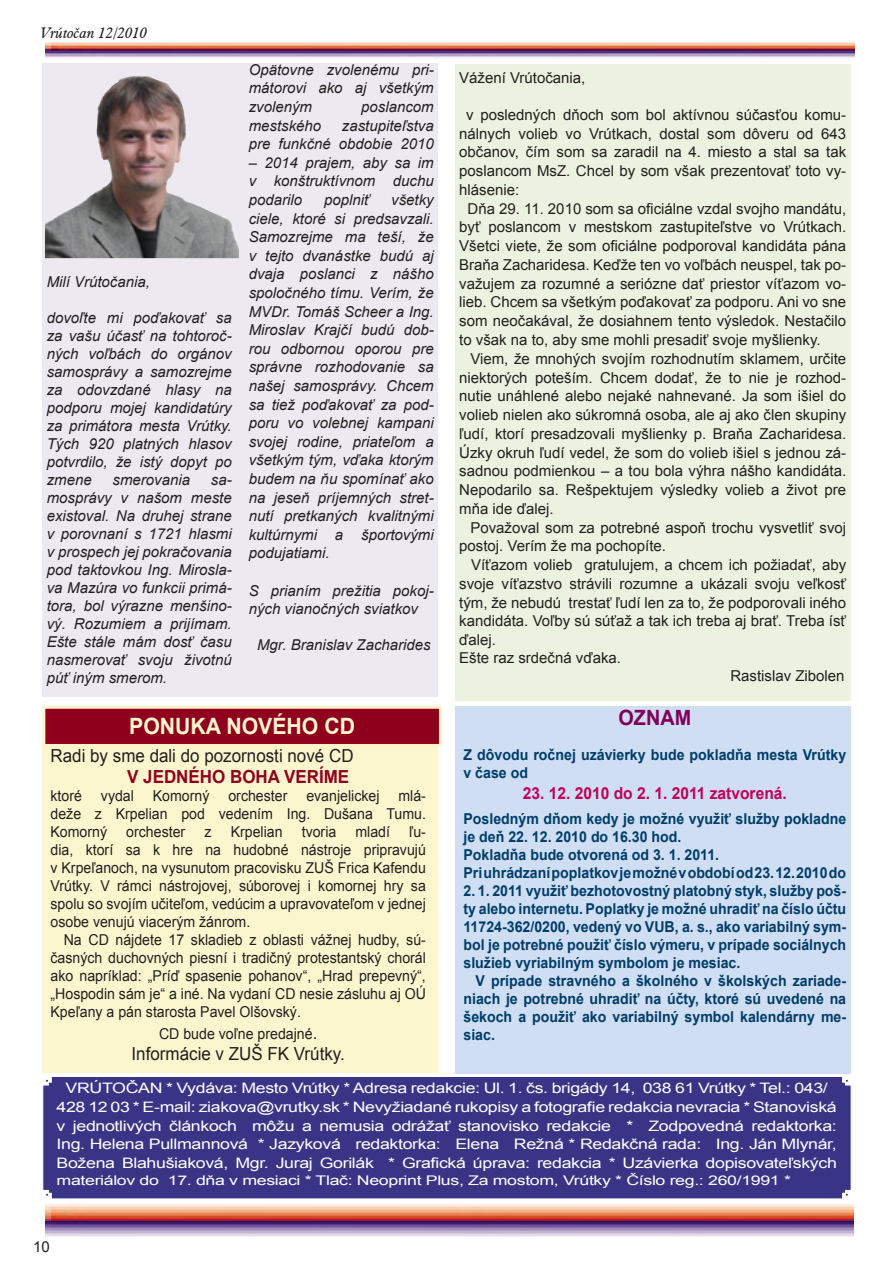
<style>
.page{position:relative;width:893px;height:1263px;background:#fff}
.page>*{position:absolute;margin:0;border:0;box-sizing:border-box;transform-origin:0 0}
.t1{font:700 22.5px "Arial";color:#fcf6ce;scale:.94 1}
.t2{font:700 21px "Arial";color:#7f0059;scale:.94 1}
.t3{font:18px "Arial";color:#231f20;scale:.94 1}
.t4{font:700 18px "Arial";color:#8f001d;scale:.94 1}
.t5{font:700 16.5px "Arial";color:#c00059;scale:.94 1}
.t6{font:15px "Arial";color:#231f20}
.t7{font:italic 15px/18.6px "Arial";color:#231f20;text-align:justify}
.t8{font:15px/18px "Arial";color:#231f20;text-align:justify;scale:.94 1}
.t9{font:700 15px/18px "Arial";color:#003d68;scale:.94 1}
.t10{font:italic 15px "Aldine 721 CE";color:#231f20}
.t11{font:14.4px/18.8px "Arial";letter-spacing:-.02em;color:#fff;text-align:center;scale:1.23 1}
.t12{font:13.35px "Arial";letter-spacing:-.02em;color:#fff;scale:1.33 1}
.s1{font-size:18px}
</style>
<div class="page">
<img style="left:45px;top:1204px;width:808px;height:33px">
<img style="left:46px;top:42px;width:808px;height:17px">
<div style="left:43px;top:64px;width:395px;height:633px;background:#ede9f1"></div>
<div style="left:42px;top:1077px;width:809px;height:122px;background:#393486"></div>
<div style="left:455px;top:706px;width:395px;height:368px;background:#cfdef3"></div>
<div style="left:43px;top:740px;width:395px;height:332px;background:#fcf6ce"></div>
<div style="left:44px;top:707px;width:396px;height:38px;background:#8f001d"></div>
<div style="left:43px;top:706px;width:399px;height:41px;border:3px solid #fef4c8"></div>
<div style="left:455px;top:64px;width:395px;height:636px;background:#ebf2e0"></div>
<img style="left:46px;top:76px;width:193px;height:182px">
<p class="t10" style="left:40px;top:24px;width:109px">Vrútoèan 12/2010</p>
<p class="t7" style="left:47px;top:273px;width:105px">Milí Vrútočania,</p>
<p class="t7" style="left:47px;top:309px;width:186px;line-height:18px">dovoľte mi poďakovať sa za vašu účasť na tohtoroč&shy;ných voľbách do orgánov samosprávy a samozrejme za odovzdané hlasy na podporu mojej kandidatúry za primátora mesta Vrútky.<br>Tých 920 platných hlasov potvrdilo, že istý dopyt po zmene</p>
<p class="t7" style="left:113px;top:471px;width:79px">smerovania</p>
<p class="t7" style="left:47px;top:471px;width:186px;line-height:18px;text-indent:164px">sa&shy;mosprávy v našom meste existoval. Na druhej strane v porovnaní s 1721 hlasmi v prospech jej pokračovania pod taktovkou Ing. Mirosla&shy;va Mazúra vo funkcii primá&shy;tora, bol výrazne menšino&shy;vý. Rozumiem a prijímam.<br>Ešte stále mám dosť času nasmerovať svoju životnú púť iným smerom.</p>
<p class="t7" style="left:249px;top:60px;width:186px">Opätovne zvolenému pri&shy;mátorovi ako aj všetkým zvoleným</p>
<p class="t7" style="left:361px;top:98px;width:74px">poslancom</p>
<p class="t7" style="left:249px;top:116px;width:186px;text-align:right">zastupiteľstva<br>pre funkčné obdobie 2010</p>
<p class="t7" style="left:249px;top:153px;width:186px">– 2014 prajem, aby sa im v konštruktívnom duchu podarilo</p>
<p class="t7" style="left:249px;top:116px;width:74px">mestského</p>
<p class="t7" style="left:249px;top:191px;width:186px;text-indent:142px">všetky ciele, ktoré si predsavzali.<br>Samozrejme ma teší, že v tejto dvanástke budú aj dvaja poslanci z nášho spoločného tímu. Verím, že MVDr. Tomáš Scheer a Ing.<br>Miroslav Krajčí budú dob&shy;rou odbornou oporou pre správne rozhodovanie sa našej samosprávy. Chcem sa tiež poďakovať za pod&shy;poru vo volebnej kampani svojej rodine, priateľom a všetkým tým, vďaka ktorým budem na ňu spomínať ako na jeseň príjemných stret&shy;nutí pretkaných kvalitnými kultúrnymi a športovými podujatiami.</p>
<p class="t7" style="left:249px;top:581px;width:186px">S prianím prežitia pokoj&shy;ných vianočných sviatkov</p>
<p class="t7" style="left:257px;top:636px;width:175px">Mgr. Branislav Zacharides</p>
<p class="t7" style="left:324px;top:191px;width:47px">poplniť</p>
<h1 class="t1" style="left:129px;top:711px;width:242px">PONUKA NOVÉHO CD</h1>
<p class="t3" style="left:51px;top:743px;width:324px">Radi by sme dali do pozornosti nové CD</p>
<p class="t4" style="left:127px;top:765px;width:238px">V JEDNÉHO BOHA VERÍME</p>
<p class="t8" style="left:51px;top:787px;width:35px">ktoré</p>
<p class="t8" style="left:101px;top:787px;width:37px">vydal</p>
<p class="t8" style="left:153px;top:787px;width:62px">Komorný</p>
<p class="t8" style="left:228px;top:787px;width:64px">orchester</p>
<p class="t8" style="left:306px;top:787px;width:79px">evanjelickej</p>
<p class="t8" style="left:51px;top:787px;width:401px;text-indent:348px">mlá&shy;deže z Krpelian pod vedením Ing. Dušana Tumu.<br>Komorný</p>
<p class="t8" style="left:126px;top:823px;width:64px">orchester</p>
<p class="t8" style="left:204px;top:823px;width:9px">z</p>
<p class="t8" style="left:231px;top:823px;width:57px">Krpelian</p>
<p class="t8" style="left:302px;top:823px;width:38px">tvoria</p>
<p class="t8" style="left:355px;top:823px;width:38px">mladí</p>
<p class="t8" style="left:51px;top:823px;width:401px;text-indent:359px">ľu&shy;dia, ktorí sa k hre na hudobné nástroje pripravujú v Krpeľanoch, na vysunutom pracovisku ZUŠ Frica Kafendu Vrútky. V rámci nástrojovej, súborovej i komornej hry sa spolu so svojím učiteľom, vedúcim a upravovateľom v jednej osobe venujú viacerým žánrom.</p>
<p class="t8" style="left:51px;top:931px;width:401px;text-indent:13px">Na CD nájdete 17 skladieb z oblasti vážnej hudby, sú&shy;časných duchovných piesní i tradičný protestantský chorál ako napríklad: „Príď spasenie pohanov“, „Hrad prepevný“, „Hospodin sám je“ a iné. Na vydaní CD nesie zásluhu aj OÚ Kpeľany a pán starosta Pavel Olšovský.</p>
<p class="t8" style="left:159px;top:1025px;width:170px">CD bude voľne predajné<span class="s1">.</span></p>
<p class="t3" style="left:132px;top:1042px;width:228px">Informácie v ZUŠ FK Vrútky.</p>
<p class="t6" style="left:459px;top:68px;width:128px">Vážení Vrútočania,</p>
<p class="t6" style="left:466px;top:105px;width:382px">v posledných dňoch som bol aktívnou súčasťou komu-</p>
<p class="t6" style="left:459px;top:124px;width:388px">nálnych volieb vo Vrútkach, dostal som dôveru od 643</p>
<p class="t6" style="left:459px;top:142px;width:388px">občanov, čím som sa zaradil na 4. miesto a stal sa tak</p>
<p class="t6" style="left:459px;top:161px;width:388px">poslancom MsZ. Chcel by som však prezentovať toto vy-</p>
<p class="t6" style="left:459px;top:180px;width:62px">hlásenie:</p>
<p class="t6" style="left:467px;top:199px;width:380px">Dňa 29. 11. 2010 som sa oficiálne vzdal svojho mandátu,</p>
<p class="t6" style="left:459px;top:217px;width:388px">byť poslancom v mestskom zastupiteľstve vo Vrútkach.</p>
<p class="t6" style="left:459px;top:236px;width:388px">Všetci viete, že som oficiálne podporoval kandidáta pána</p>
<p class="t6" style="left:459px;top:255px;width:388px">Braňa Zacharidesa. Keďže ten vo voľbách neuspel, tak po-</p>
<p class="t6" style="left:459px;top:274px;width:388px">važujem za rozumné a seriózne dať priestor víťazom vo-</p>
<p class="t6" style="left:459px;top:292px;width:388px">lieb. Chcem sa všetkým poďakovať za podporu. Ani vo sne</p>
<p class="t6" style="left:459px;top:311px;width:388px">som neočakával, že dosiahnem tento výsledok. Nestačilo</p>
<p class="t6" style="left:459px;top:330px;width:363px">to však na to, aby sme mohli presadiť svoje myšlienky.</p>
<p class="t6" style="left:470px;top:349px;width:377px">Viem, že mnohých svojím rozhodnutím sklamem, určite</p>
<p class="t6" style="left:459px;top:367px;width:388px">niektorých poteším. Chcem dodať, že to nie je rozhod-</p>
<p class="t6" style="left:459px;top:386px;width:388px">nutie unáhlené alebo nejaké nahnevané. Ja som išiel do</p>
<p class="t6" style="left:459px;top:405px;width:388px">volieb nielen ako súkromná osoba, ale aj ako člen skupiny</p>
<p class="t6" style="left:459px;top:424px;width:388px">ľudí, ktorí presadzovali myšlienky p. Braňa Zacharidesa.</p>
<p class="t6" style="left:459px;top:442px;width:388px">Úzky okruh ľudí vedel, že som do volieb išiel s jednou zá-</p>
<p class="t6" style="left:459px;top:461px;width:388px">sadnou podmienkou – a tou bola výhra nášho kandidáta.</p>
<p class="t6" style="left:459px;top:480px;width:388px">Nepodarilo sa. Rešpektujem výsledky volieb a život pre</p>
<p class="t6" style="left:459px;top:499px;width:96px">mňa ide ďalej.</p>
<p class="t6" style="left:470px;top:517px;width:377px">Považoval som za potrebné aspoň trochu vysvetliť svoj</p>
<p class="t6" style="left:459px;top:536px;width:208px">postoj. Verím že ma pochopíte.</p>
<p class="t6" style="left:471px;top:555px;width:377px">Víťazom volieb gratulujem, a chcem ich požiadať, aby</p>
<p class="t6" style="left:459px;top:574px;width:388px">svoje víťazstvo strávili rozumne a ukázali svoju veľkosť</p>
<p class="t6" style="left:459px;top:592px;width:388px">tým, že nebudú trestať ľudí len za to, že podporovali iného</p>
<p class="t6" style="left:459px;top:611px;width:388px">kandidáta. Voľby sú súťaž a tak ich treba aj brať. Treba ísť</p>
<p class="t6" style="left:459px;top:630px;width:38px">ďalej.</p>
<p class="t6" style="left:459px;top:648px;width:163px">Ešte raz srdečná vďaka.</p>
<p class="t6" style="left:730px;top:666px;width:116px">Rastislav Zibolen</p>
<h2 class="t2" style="left:618px;top:704px;width:79px">OZNAM</h2>
<p class="t9" style="left:463px;top:746px;width:409px">Z dôvodu ročnej uzávierky bude pokladňa mesta Vrútky v čase od</p>
<p class="t5" style="left:523px;top:782px;width:282px">23. 12. 2010 do 2. 1. 2011 zatvorená.</p>
<p class="t9" style="left:463px;top:810px;width:409px">Posledným dňom kedy je možné využiť služby pokladne je deň 22. 12. 2010 do 16.30 hod.<br>Pokladňa bude otvorená od 3. 1. 2011.<br>Pri uhrádzaní poplatkov je možné v období od 23. 12. 2010 do</p>
<p class="t9" style="left:463px;top:882px;width:409px;text-align:justify">2. 1. 2011 využiť bezhotovostný platobný styk, služby poš&shy;ty alebo internetu. Poplatky je možné uhradiť na číslo účtu 11724-362/0200, vedený vo VUB, a. s., ako variabilný sym&shy;bol je potrebné použiť číslo výmeru, v prípade sociálnych služieb vyriabilným symbolom je mesiac.</p>
<p class="t9" style="left:463px;top:972px;width:409px;text-align:justify;text-indent:12px">V prípade stravného a školného v školských zariade&shy;niach je potrebné uhradiť na účty, ktoré sú uvedené na šekoch a použiť ako variabilný symbol kalendárny me&shy;siac.</p>
<p class="t11" style="left:57px;top:1079px;width:636px">VRÚTOČAN * Vydáva: Mesto Vrútky * Adresa redakcie: Ul. 1. čs. brigády 14, 038 61 Vrútky * Tel.: 043/ 428 12 03 * E-mail: ziakova@vrutky.sk * Nevyžiadané rukopisy a fotografie redakcia nevracia * Stanoviská v jednotlivých článkoch môžu a nemusia odrážať stanovisko redakcie * Zodpovedná redaktorka:<br>Ing. Helena Pullmannová * Jazyková redaktorka: Elena Režná * Redakčná rada: Ing. Ján Mlynár, Božena Blahušiaková, Mgr. Juraj Gorilák * Grafická úprava: redakcia * Uzávierka dopisovateľských</p>
<p class="t12" style="left:57px;top:1172px;width:554px">materiálov do 17. dňa v mesiaci * Tlač: Neoprint Plus, Za mostom, Vrútky * Číslo reg.: 260/1991 *</p>
<p class="t6" style="left:33px;top:1236px;width:18px">10</p>
</div>
